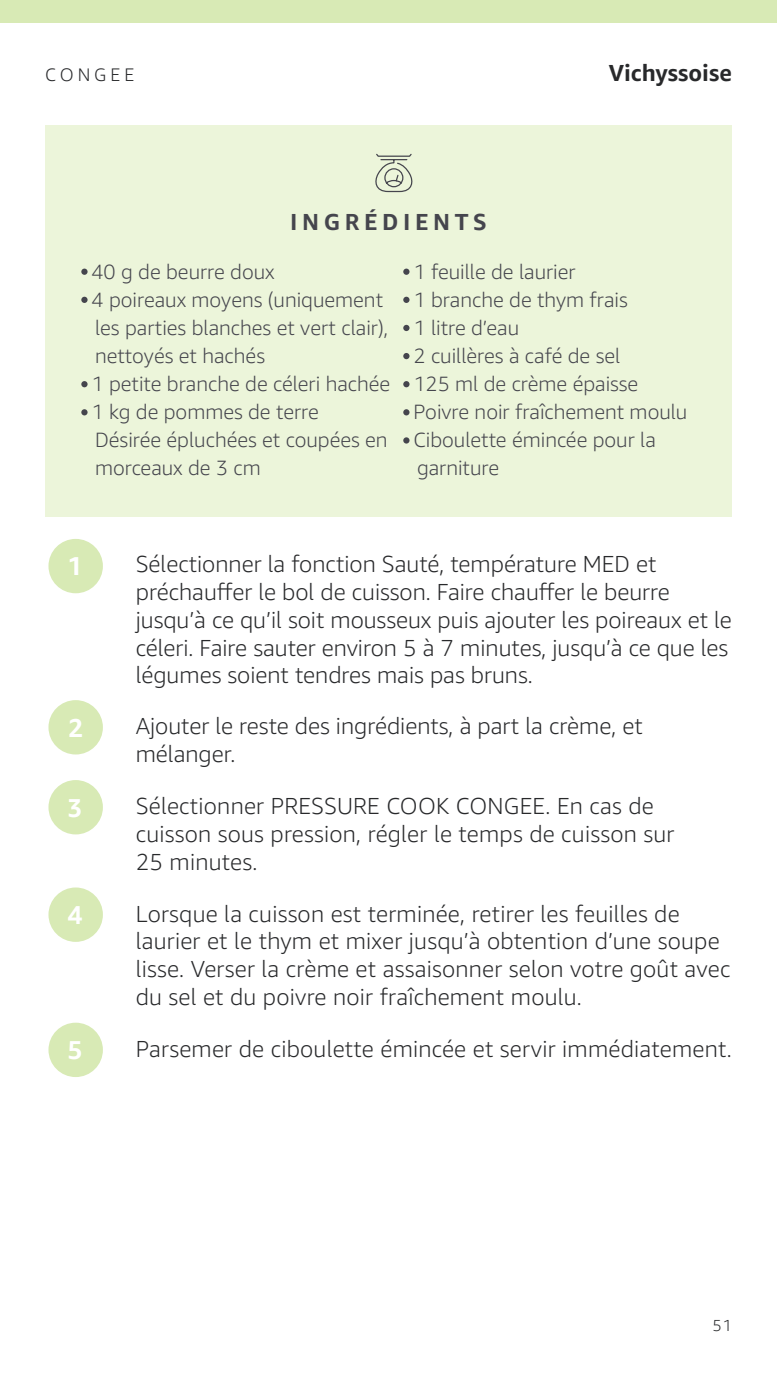
<style>
.page{position:relative;width:777px;height:1380px;background:#fff}
.page>*{position:absolute;margin:0;border:0;box-sizing:border-box;transform-origin:0 0}
.t1{font:700 25.75px "Amazon Ember";color:#fff}
.t2{font:300 23.12px/27.8px "Amazon Ember";color:#28292b}
.t3{font:700 23.12px "Amazon Ember";color:#28292b}
.t4{font:700 23.12px "Amazon Ember";letter-spacing:.2em;color:#45454d}
.t5{font:300 20.62px/28.1px "Amazon Ember";color:#45454d}
.t6{font:300 18.12px "Amazon Ember";letter-spacing:.22em;color:#28292b}
.t7{font:300 15.94px "Amazon Ember";color:#28292b}
</style>
<div class="page">
<div style="left:0;top:0;width:776px;height:22px;background:#d8eab5"></div>
<div style="left:45px;top:126px;width:686px;height:391px;background:#ecf5da"></div>
<svg style="left:375px;top:153px;width:38px;height:40px"></svg>
<div style="left:48px;top:539px;width:55px;height:54px;background:#d8eab5;border-radius:50%"></div>
<div style="left:48px;top:700px;width:55px;height:55px;background:#d8eab5;border-radius:50%"></div>
<div style="left:48px;top:780px;width:55px;height:54px;background:#d8eab5;border-radius:50%"></div>
<div style="left:48px;top:888px;width:55px;height:54px;background:#d8eab5;border-radius:50%"></div>
<div style="left:48px;top:1023px;width:55px;height:54px;background:#d8eab5;border-radius:50%"></div>
<svg style="left:81px;top:269px;width:6px;height:6px"></svg>
<svg style="left:81px;top:297px;width:6px;height:6px"></svg>
<svg style="left:81px;top:381px;width:6px;height:6px"></svg>
<svg style="left:81px;top:409px;width:6px;height:6px"></svg>
<svg style="left:403px;top:269px;width:6px;height:6px"></svg>
<svg style="left:403px;top:297px;width:6px;height:6px"></svg>
<svg style="left:403px;top:325px;width:6px;height:6px"></svg>
<svg style="left:403px;top:353px;width:6px;height:6px"></svg>
<svg style="left:403px;top:381px;width:6px;height:6px"></svg>
<svg style="left:403px;top:409px;width:6px;height:6px"></svg>
<div style="left:403px;top:437px;width:6px;height:7px;background:#45454d;border-radius:50%"></div>
<p class="t6" style="left:45px;top:64px;width:91px">CONGEE</p>
<p class="t3" style="left:608px;top:59px;width:125px">Vichyssoise</p>
<p class="t4" style="left:290px;top:207px;width:198px">INGRÉDIENTS</p>
<p class="t5" style="left:91px;top:257px;width:300px">40 g de beurre doux<br>4 poireaux moyens (uniquement les parties blanches et vert clair), nettoyés et hachés<br>1 petite branche de céleri hachée<br>1 kg de pommes de terre<br>Désirée épluchées et coupées en morceaux de 3 cm</p>
<p class="t5" style="left:413px;top:257px;width:275px">1 feuille de laurier<br>1 branche de thym frais<br>1 litre d’eau<br>2 cuillères à café de sel<br>125 ml de crème épaisse<br>Poivre noir fraîchement moulu<br>Ciboulette émincée pour la garniture</p>
<p class="t1" style="left:68px;top:550px;width:17px">1</p>
<p class="t1" style="left:68px;top:711px;width:17px">2</p>
<p class="t1" style="left:68px;top:791px;width:15px">3</p>
<p class="t1" style="left:67px;top:899px;width:17px">4</p>
<p class="t1" style="left:68px;top:1034px;width:15px">5</p>
<p class="t2" style="left:136px;top:551px;width:597px">Sélectionner la fonction Sauté, température MED et préchauffer le bol de cuisson. Faire chauffer le beurre jusqu’à ce qu’il soit mousseux puis ajouter les poireaux et le céleri. Faire sauter environ 5 à 7 minutes, jusqu’à ce que les légumes soient tendres mais pas bruns.</p>
<p class="t2" style="left:136px;top:713px;width:508px">Ajouter le reste des ingrédients, à part la crème, et mélanger.</p>
<p class="t2" style="left:136px;top:792px;width:540px">Sélectionner PRESSURE COOK CONGEE. En cas de cuisson sous pression, régler le temps de cuisson sur<br>25 minutes.</p>
<p class="t2" style="left:136px;top:900px;width:596px">Lorsque la cuisson est terminée, retirer les feuilles de laurier et le thym et mixer jusqu’à obtention d’une soupe lisse. Verser la crème et assaisonner selon votre goût avec du sel et du poivre noir fraîchement moulu.</p>
<p class="t2" style="left:136px;top:1035px;width:597px">Parsemer de ciboulette émincée et servir immédiatement.</p>
<p class="t7" style="left:712px;top:1315px;width:21px">51</p>
</div>
